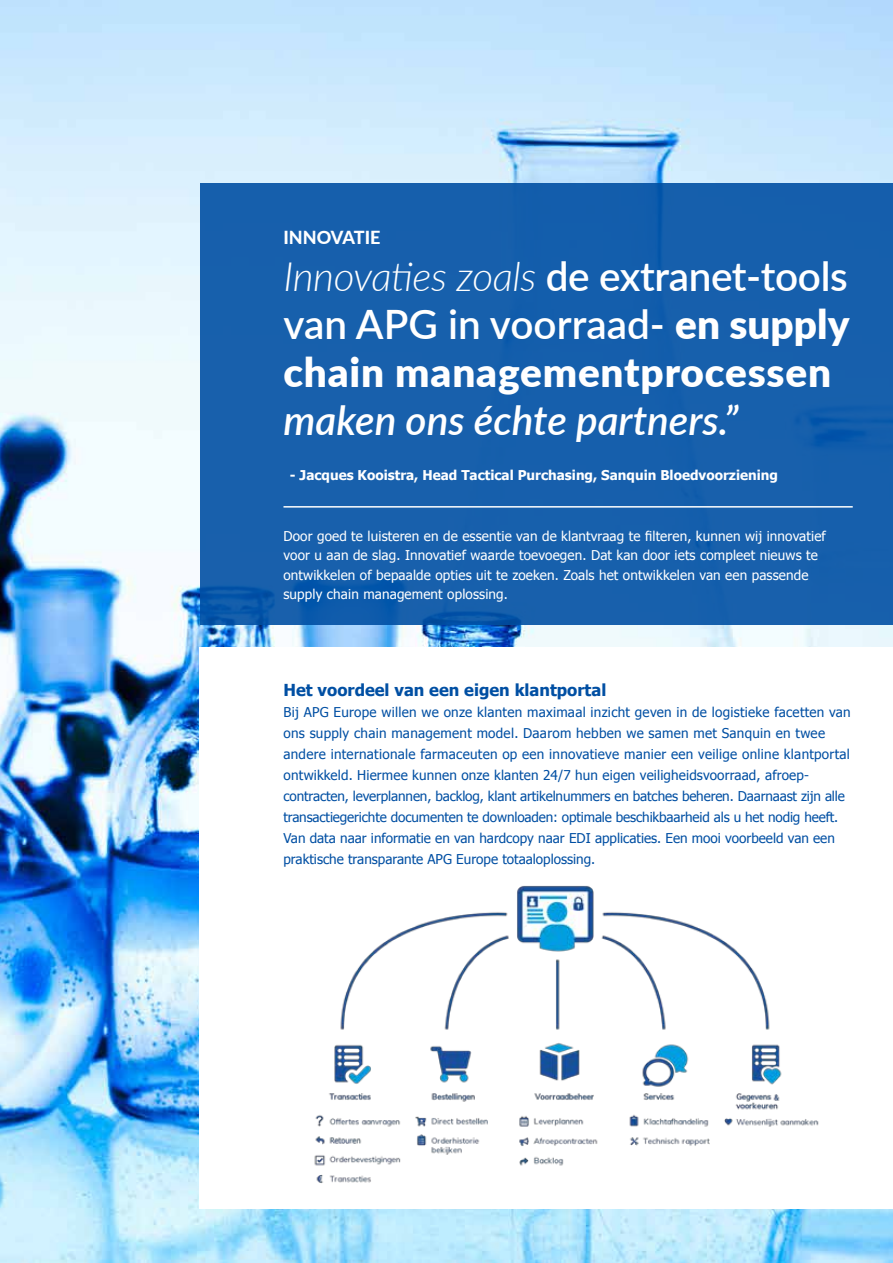
<style>
.page{position:relative;width:893px;height:1263px;background:#fff}
.page>*{position:absolute;margin:0;border:0;box-sizing:border-box;transform-origin:0 0}
.t1{font:600 40.5px/48px "Lato";letter-spacing:-.01em;color:#fff;text-align:justify}
.t2{font:italic 600 40.5px "Lato";color:#fff}
.t3{font:800 18px "Lato";letter-spacing:-.01em;color:#fff}
.t4{font:700 16.5px "Tahoma";color:#004fa3}
.t5{font:13.5px/21px "Tahoma";color:#004fa3}
.t6{font:13.5px/19.5px "Tahoma";letter-spacing:.01em;color:#fff}
.t7{font:700 13.5px "Tahoma";color:#fff}
.s1{font-weight:300;font-style:italic}
.s2{font-weight:900}
</style>
<div class="page">
<img style="left:0;top:0;width:893px;height:1263px">
<div style="left:200px;top:647px;width:693px;height:562px;background:#fff"></div>
<div style="left:200px;top:184px;width:693px;height:441px;background:#175fac"></div>
<hr style="left:283px;top:506px;width:570px;height:2px;background:#fff">
<img style="left:283px;top:885px;width:570px;height:369px">
<h2 class="t3" style="left:283px;top:224px;width:97px">INNOVATIE</h2>
<h1 class="t1" style="left:283px;top:250px;width:567px"><span class="s1">Innovaties zoals</span> de extranet-tools van APG in voorraad- <span class="s2">en supply chain managementprocessen</span></h1>
<h1 class="t2" style="left:283px;top:391px;width:457px">maken ons échte partners.”</h1>
<p class="t7" style="left:290px;top:466px;width:490px">- Jacques Kooistra, Head Tactical Purchasing, Sanquin Bloedvoorziening</p>
<p class="t6" style="left:283px;top:525px;width:544px">Door goed te luisteren en de essentie van de klantvraag te filteren, kunnen wij innovatief voor u aan de slag. Innovatief waarde toevoegen. Dat kan door iets compleet nieuws te ontwikkelen of bepaalde opties uit te zoeken. Zoals het ontwikkelen van een passende supply chain management oplossing.</p>
<p class="t4" style="left:283px;top:678px;width:324px">Het voordeel van een eigen klantportal</p>
<p class="t5" style="left:283px;top:701px;width:569px">Bij APG Europe willen we onze klanten maximaal inzicht geven in de logistieke facetten van ons supply chain management model. Daarom hebben we samen met Sanquin en twee andere internationale farmaceuten op een innovatieve manier een veilige online klantportal ontwikkeld. Hiermee kunnen onze klanten 24/7 hun eigen veiligheidsvoorraad, afroep&shy;contracten, leverplannen, backlog, klant artikelnummers en batches beheren. Daarnaast zijn alle transactiegerichte documenten te downloaden: optimale beschikbaarheid als u het nodig heeft.<br>Van data naar informatie en van hardcopy naar EDI applicaties. Een mooi voorbeeld van een praktische transparante APG Europe totaaloplossing.</p>
</div>
